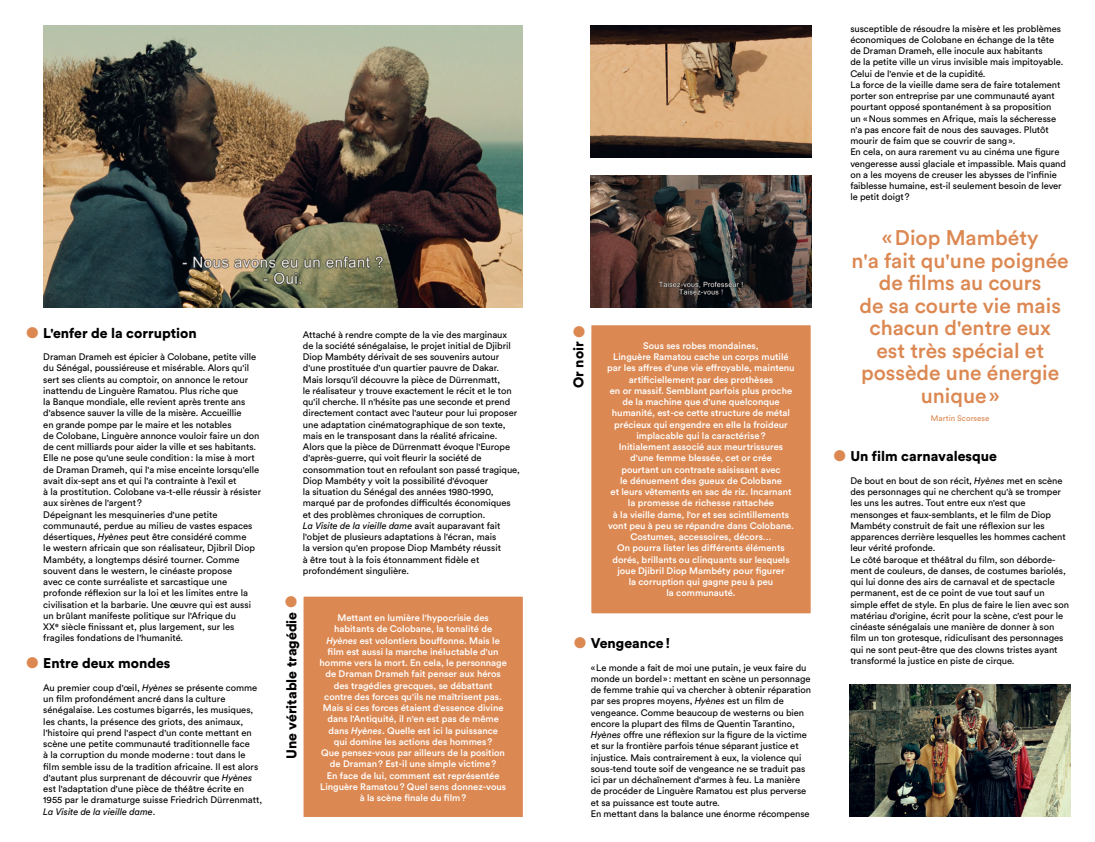
<style>
.page{position:relative;width:1095px;height:842px;background:#fff}
.page>*{position:absolute;margin:0;border:0;box-sizing:border-box;transform-origin:0 0}
.Exergue{font:500 21px/22.5px "Circular Std";color:#dc8852;text-align:center}
.t1{font:900 14px "Circular Std";color:#000}
.TEXTE{font:9.4px/11.2px "Circular Std";letter-spacing:-.005em;color:#000}
.TEXTE-encadré{font:500 9.4px/11.2px "Circular Std";color:#fff;text-align:center}
.Exergue-2{font:8px "Circular Std";color:#dc8852}
.s1{font-weight:400;font-style:italic;font-size:15px;color:#dc8852}
.s2{font-style:italic}
</style>
<div class="page">
<img style="left:43px;top:26px;width:479px;height:282px">
<svg style="left:591px;top:301px;width:221px;height:313px;background:#de8f5d"></svg>
<img style="left:590px;top:26px;width:220px;height:132px">
<img style="left:590px;top:175px;width:220px;height:133px">
<img style="left:849px;top:684px;width:221px;height:132px">
<div style="left:303px;top:596px;width:220px;height:221px;background:#dc8852"></div>
<p class="t1" style="left:26px;top:323px;width:172px"><span class="s1">●</span> L'enfer de la corruption</p>
<p class="TEXTE" style="left:43px;top:351px;width:219px">Draman Drameh est épicier à Colobane, petite ville du Sénégal, poussiéreuse et misérable. Alors qu'il sert ses clients au comptoir, on annonce le retour inattendu de Linguère Ramatou. Plus riche que<br>la Banque mondiale, elle revient après trente ans d'absence sauver la ville de la misère. Accueillie<br>en grande pompe par le maire et les notables<br>de Colobane, Linguère annonce vouloir faire un don de cent milliards pour aider la ville et ses habitants.<br>Elle ne pose qu'une seule condition: la mise à mort de Draman Drameh, qui l'a mise enceinte lorsqu'elle avait dix-sept ans et qui l'a contrainte à l'exil et<br>à la prostitution. Colobane va-t-elle réussir à résister aux sirènes de l'argent?</p>
<p class="TEXTE" style="left:43px;top:508px;width:213px">Dépeignant les mesquineries d'une petite communauté, perdue au milieu de vastes espaces désertiques, <span class="s2">Hyènes</span> peut être considéré comme le western africain que son réalisateur, Djibril Diop Mambéty, a longtemps désiré tourner. Comme souvent dans le western, le cinéaste propose<br>avec ce conte surréaliste et sarcastique une profonde réflexion sur la loi et les limites entre la civilisation et la barbarie. Une œuvre qui est aussi un brûlant manifeste politique sur l'Afrique du<br>XXe siècle finissant et, plus largement, sur les fragiles fondations de l'humanité.</p>
<p class="t1" style="left:26px;top:654px;width:146px"><span class="s1">●</span> Entre deux mondes</p>
<p class="TEXTE" style="left:43px;top:682px;width:220px">Au premier coup d'œil, <span class="s2">Hyènes</span> se présente comme un film profondément ancré dans la culture sénégalaise. Les costumes bigarrés, les musiques, les chants, la présence des griots, des animaux, l'histoire qui prend l'aspect d'un conte mettant en scène une petite communauté traditionnelle face<br>à la corruption du monde moderne: tout dans le film semble issu de la tradition africaine. Il est alors d'autant plus surprenant de découvrir que <span class="s2">Hyènes </span>est l'adaptation d'une pièce de théâtre écrite en 1955 par le dramaturge suisse Friedrich Dürrenmatt, <span class="s2">La Visite de la vieille dame</span>.</p>
<p class="TEXTE" style="left:303px;top:328px;width:218px">Attaché à rendre compte de la vie des marginaux de la société sénégalaise, le projet initial de Djibril Diop Mambéty dérivait de ses souvenirs autour d'une prostituée d'un quartier pauvre de Dakar.<br>Mais lorsqu'il découvre la pièce de Dürrenmatt,<br>le réalisateur y trouve exactement le récit et le ton qu'il cherche. Il n'hésite pas une seconde et prend directement contact avec l'auteur pour lui proposer une adaptation cinématographique de son texte, mais en le transposant dans la réalité africaine.<br>Alors que la pièce de Dürrenmatt évoque l'Europe d'après-guerre, qui voit fleurir la société de consommation tout en refoulant son passé tragique, Diop Mambéty y voit la possibilité d'évoquer<br>la situation du Sénégal des années 1980-1990, marqué par de profondes difficultés économiques et des problèmes chroniques de corruption.</p>
<p class="TEXTE" style="left:303px;top:520px;width:200px"><span class="s2">La Visite de la vieille dame</span> avait auparavant fait l'objet de plusieurs adaptations à l'écran, mais la version qu'en propose Diop Mambéty réussit à être tout à la fois étonnamment fidèle et profondément singulière.</p>
<p class="t1" style="left:282px;top:759px;width:165px;rotate:-90deg">Une véritable tragédie <span class="s1">●</span></p>
<p class="TEXTE-encadré" style="left:319px;top:612px;width:189px">Mettant en lumière l'hypocrisie des habitants de Colobane, la tonalité de <span class="s2">Hyènes</span> est volontiers bouffonne. Mais le film est aussi la marche inéluctable d'un homme vers la mort. En cela, le personnage de Draman Drameh fait penser aux héros des tragédies grecques, se débattant contre des forces qu'ils ne maîtrisent pas.<br>Mais si ces forces étaient d'essence divine dans l'Antiquité, il n'en est pas de même dans <span class="s2">Hyènes</span>. Quelle est ici la puissance<br>qui domine les actions des hommes?<br>Que pensez-vous par ailleurs de la position de Draman? Est-il une simple victime?<br>En face de lui, comment est représentée Linguère Ramatou? Quel sens donnez-vous à la scène finale du film?</p>
<p class="t1" style="left:569px;top:388px;width:64px;rotate:-90deg">Or noir <span class="s1">●</span></p>
<p class="TEXTE-encadré" style="left:607px;top:340px;width:189px">Sous ses robes mondaines,<br>Linguère Ramatou cache un corps mutilé par les affres d'une vie effroyable, maintenu artificiellement par des prothèses<br>en or massif. Semblant parfois plus proche de la machine que d'une quelconque humanité, est-ce cette structure de métal précieux qui engendre en elle la froideur implacable qui la caractérise?<br>Initialement associé aux meurtrissures d'une femme blessée, cet or crée<br>pourtant un contraste saisissant avec<br>le dénuement des gueux de Colobane<br>et leurs vêtements en sac de riz. Incarnant la promesse de richesse rattachée<br>à la vieille dame, l'or et ses scintillements vont peu à peu se répandre dans Colobane.<br>Costumes, accessoires, décors…<br>On pourra lister les différents éléments dorés, brillants ou clinquants sur lesquels joue Djibril Diop Mambéty pour figurer<br>la corruption qui gagne peu à peu<br>la communauté.</p>
<p class="t1" style="left:573px;top:634px;width:98px"><span class="s1">●</span> Vengeance!</p>
<p class="TEXTE" style="left:590px;top:661px;width:222px">«Le monde a fait de moi une putain, je veux faire du monde un bordel»: mettant en scène un personnage de femme trahie qui va chercher à obtenir réparation par ses propres moyens, <span class="s2">Hyènes</span> est un film de vengeance. Comme beaucoup de westerns ou bien encore la plupart des films de Quentin Tarantino, <span class="s2">Hyènes</span> offre une réflexion sur la figure de la victime et sur la frontière parfois ténue séparant justice et injustice. Mais contrairement à eux, la violence qui sous-tend toute soif de vengeance ne se traduit pas ici par un déchaînement d'armes à feu. La manière de procéder de Linguère Ramatou est plus perverse et sa puissance est toute autre.</p>
<p class="TEXTE" style="left:590px;top:808px;width:220px">En mettant dans la balance une énorme récompense</p>
<p class="TEXTE" style="left:850px;top:22px;width:214px">susceptible de résoudre la misère et les problèmes économiques de Colobane en échange de la tête de Draman Drameh, elle inocule aux habitants<br>de la petite ville un virus invisible mais impitoyable.<br>Celui de l'envie et de la cupidité.</p>
<p class="TEXTE" style="left:850px;top:79px;width:211px">La force de la vieille dame sera de faire totalement porter son entreprise par une communauté ayant pourtant opposé spontanément à sa proposition un «Nous sommes en Afrique, mais la sécheresse n'a pas encore fait de nous des sauvages. Plutôt mourir de faim que se couvrir de sang».</p>
<p class="TEXTE" style="left:850px;top:146px;width:217px">En cela, on aura rarement vu au cinéma une figure vengeresse aussi glaciale et impassible. Mais quand on a les moyens de creuser les abysses de l'infinie faiblesse humaine, est-il seulement besoin de lever le petit doigt?</p>
<p class="Exergue" style="left:851px;top:226px;width:219px">«Diop Mambéty<br>n'a fait qu'une poignée de films au cours<br>de sa courte vie mais chacun d'entre eux<br>est très spécial et possède une énergie unique»</p>
<p class="Exergue-2" style="left:930px;top:413px;width:60px">Martin Scorsese</p>
<p class="t1" style="left:833px;top:447px;width:165px"><span class="s1">●</span> Un film carnavalesque</p>
<p class="TEXTE" style="left:850px;top:475px;width:217px">De bout en bout de son récit, <span class="s2">Hyènes</span> met en scène des personnages qui ne cherchent qu'à se tromper les uns les autres. Tout entre eux n'est que mensonges et faux-semblants, et le film de Diop Mambéty construit de fait une réflexion sur les apparences derrière lesquelles les hommes cachent leur vérité profonde.</p>
<p class="TEXTE" style="left:850px;top:553px;width:220px">Le côté baroque et théâtral du film, son déborde&shy;ment de couleurs, de danses, de costumes bariolés, qui lui donne des airs de carnaval et de spectacle permanent, est de ce point de vue tout sauf un simple effet de style. En plus de faire le lien avec son matériau d'origine, écrit pour la scène, c'est pour le cinéaste sénégalais une manière de donner à son film un ton grotesque, ridiculisant des personnages qui ne sont peut-être que des clowns tristes ayant transformé la justice en piste de cirque.</p>
</div>
